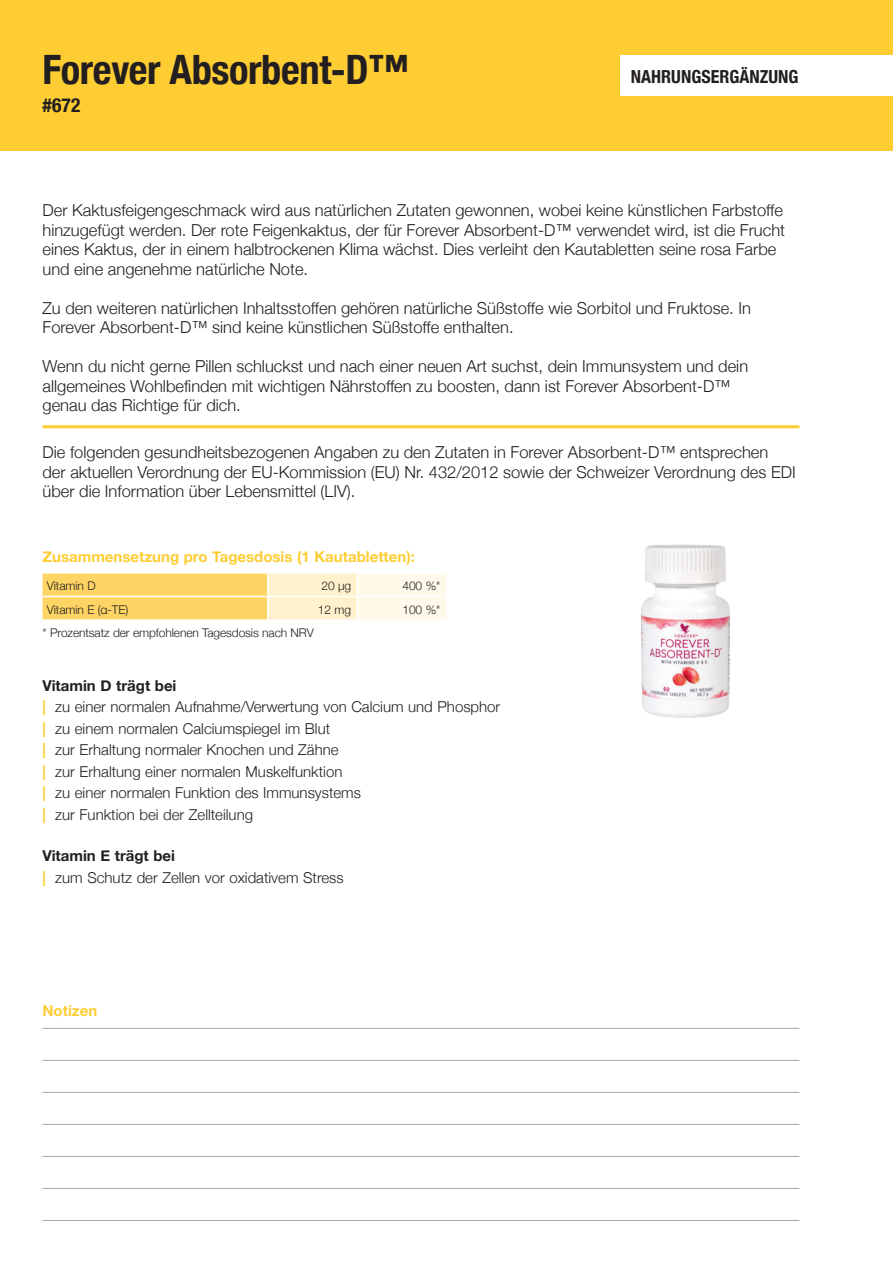
<style>
.page{position:relative;width:893px;height:1263px;background:#fff}
.page>*{position:absolute;margin:0;border:0;box-sizing:border-box;transform-origin:0 0}
.t1{font:700 condensed 40.5px "Helvetica Neue";letter-spacing:-.01em;color:#231f20}
.t2{font:700 condensed 19.5px "Helvetica Neue";color:#231f20}
.t3{font:700 condensed 18px "Helvetica Neue";color:#231f20}
.t4{font:300 16.5px/19.5px "Helvetica Neue";color:#231f20}
.t5{font:300 15px/21.5px "Helvetica Neue";color:#231f20}
.t6{font:700 15px "Helvetica Neue";color:#fecd33}
.t7{font:300 12px "Helvetica Neue";letter-spacing:-.01em;color:#231f20}
.s1{font-weight:700}
.s2{font-family:"Helvetica Neue LT Pro";font-weight:700;color:#fecd33}
</style>
<div class="page">
<div style="left:0;top:0;width:893px;height:151px;background:#fecd33"></div>
<hr style="left:43px;top:1028px;width:756px;height:1px;background:#a8a9ad">
<hr style="left:43px;top:1124px;width:756px;height:1px;background:#a8a9ad">
<hr style="left:43px;top:1156px;width:756px;height:1px;background:#a8a9ad">
<hr style="left:43px;top:1092px;width:756px;height:1px;background:#a8a9ad">
<hr style="left:43px;top:1060px;width:756px;height:1px;background:#a8a9ad">
<hr style="left:43px;top:1188px;width:756px;height:1px;background:#a8a9ad">
<hr style="left:43px;top:1220px;width:756px;height:1px;background:#a8a9ad">
<img style="left:641px;top:544px;width:90px;height:174px">
<svg style="left:43px;top:574px;width:403px;height:45px;background:#fee399"></svg>
<hr style="left:267px;top:574px;width:2px;height:22px;background:#fff">
<hr style="left:356px;top:574px;width:2px;height:22px;background:#fff">
<hr style="left:267px;top:597px;width:2px;height:22px;background:#fff">
<hr style="left:356px;top:597px;width:2px;height:22px;background:#fff">
<hr style="left:43px;top:596px;width:225px;height:1px;background:#fff">
<hr style="left:268px;top:596px;width:89px;height:1px;background:#fff">
<hr style="left:357px;top:596px;width:89px;height:1px;background:#fff">
<div style="left:620px;top:55px;width:273px;height:41px;background:#fff"></div>
<hr style="left:43px;top:425px;width:756px;height:3px;background:#fecd33">
<h1 class="t1" style="left:43px;top:36px;width:367px">Forever Absorbent-D™</h1>
<p class="t2" style="left:43px;top:89px;width:40px">#672</p>
<p class="t3" style="left:631px;top:62px;width:169px">NAHRUNGSERGÄNZUNG</p>
<p class="t4" style="left:43px;top:199px;width:744px">Der Kaktusfeigengeschmack wird aus natürlichen Zutaten gewonnen, wobei keine künstlichen Farbstoffe hinzugefügt werden. Der rote Feigenkaktus, der für Forever Absorbent-D™ verwendet wird, ist die Frucht eines Kaktus, der in einem halbtrockenen Klima wächst. Dies verleiht den Kautabletten seine rosa Farbe und eine angenehme natürliche Note.</p>
<p class="t4" style="left:43px;top:297px;width:710px">Zu den weiteren natürlichen Inhaltsstoffen gehören natürliche Süßstoffe wie Sorbitol und Fruktose. In<br>Forever Absorbent-D™ sind keine künstlichen Süßstoffe enthalten.</p>
<p class="t4" style="left:43px;top:355px;width:707px">Wenn du nicht gerne Pillen schluckst und nach einer neuen Art suchst, dein Immunsystem und dein allgemeines Wohlbefinden mit wichtigen Nährstoffen zu boosten, dann ist Forever Absorbent-D™ genau das Richtige für dich.</p>
<p class="t4" style="left:43px;top:441px;width:755px">Die folgenden gesundheitsbezogenen Angaben zu den Zutaten in Forever Absorbent-D™ entsprechen<br>der aktuellen Verordnung der EU-Kommission (EU) Nr. 432/2012 sowie der Schweizer Verordnung des EDI über die Information über Lebensmittel (LIV).</p>
<p class="t6" style="left:43px;top:545px;width:374px">Zusammensetzung pro Tagesdosis (1 Kautabletten):</p>
<p class="t7" style="left:47px;top:576px;width:50px">Vitamin D</p>
<p class="t7" style="left:322px;top:576px;width:31px">20 µg</p>
<p class="t7" style="left:402px;top:576px;width:39px">400 %*</p>
<p class="t7" style="left:47px;top:600px;width:83px">Vitamin E (α-TE)</p>
<p class="t7" style="left:318px;top:600px;width:35px">12 mg</p>
<p class="t7" style="left:402px;top:600px;width:39px">100 %*</p>
<p class="t7" style="left:43px;top:623px;width:273px">* Prozentsatz der empfohlenen Tagesdosis nach NRV</p>
<p class="t5" style="left:43px;top:673px;width:459px"><span class="s1">Vitamin D trägt bei<br></span><span class="s2">|</span> zu einer normalen Aufnahme/Verwertung von Calcium und Phosphor <span class="s2">|</span> zu einem normalen Calciumspiegel im Blut<br><span class="s2">|</span> zur Erhaltung normaler Knochen und Zähne<br><span class="s2">|</span> zur Erhaltung einer normalen Muskelfunktion<br><span class="s2">|</span> zu einer normalen Funktion des Immunsystems<br><span class="s2">|</span> zur Funktion bei der Zellteilung</p>
<p class="t5" style="left:43px;top:844px;width:303px;line-height:22.2px"><span class="s1">Vitamin E trägt bei<br></span><span class="s2">|</span> zum Schutz der Zellen vor oxidativem Stress</p>
<p class="t6" style="left:43px;top:999px;width:56px">Notizen</p>
</div>
